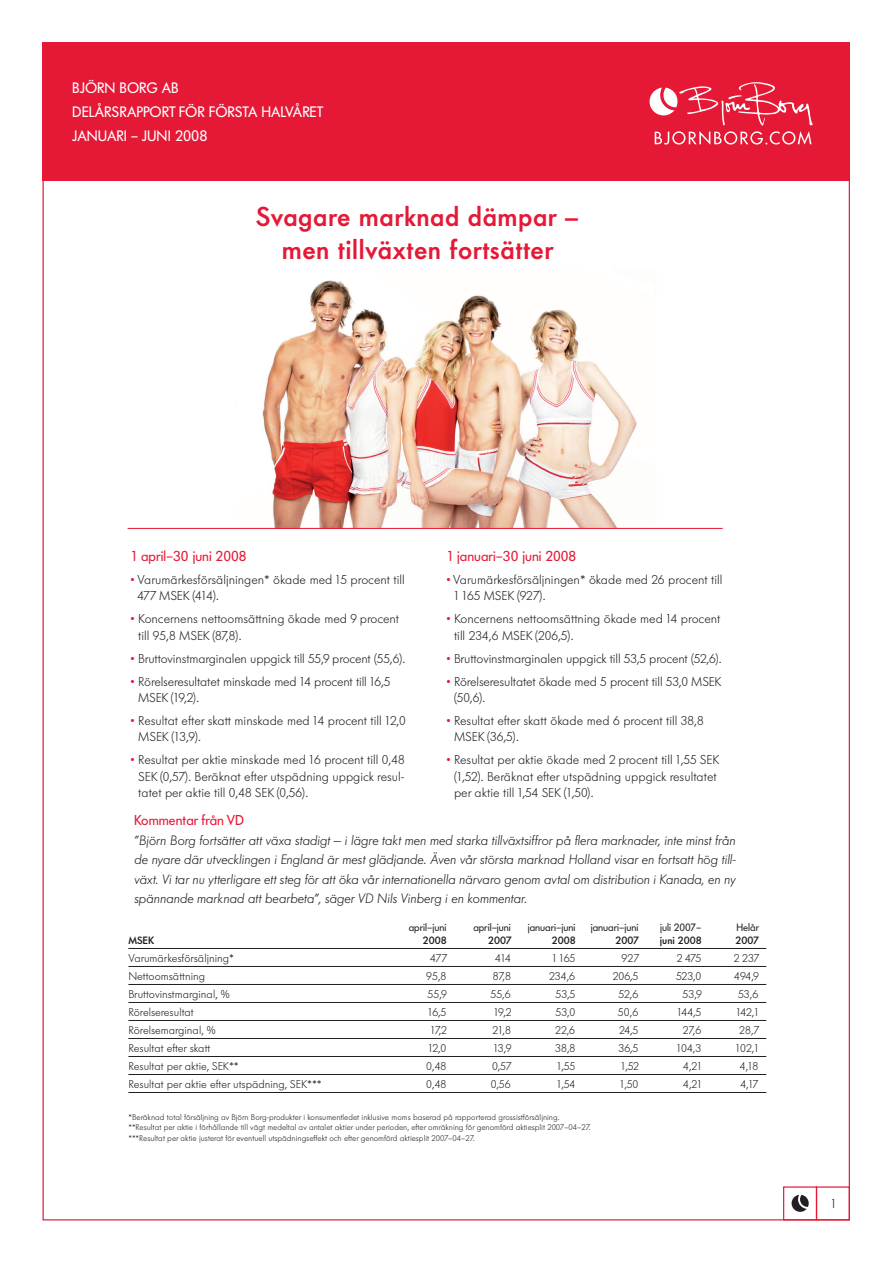
<style>
.page{position:relative;width:893px;height:1263px;background:#fff}
.page>*{position:absolute;margin:0;border:0;box-sizing:border-box;transform-origin:0 0}
.t1{font:500 27px/33px "Futura Serie BQ";letter-spacing:.02em;color:#e51836;text-align:center}
.t2{font:15px/24px "Futura Serie BQ";color:#fff}
.t3{font:14.25px "Futura Serie BQ";color:#e51836}
.t4{font:italic 300 13.5px/19.5px "Futura Serie BQ";letter-spacing:.01em;color:#231f20;text-align:justify}
.t5{font:300 12.75px/16.5px "Futura Serie BQ";color:#231f20}
.t6{font:300 11.25px "Futura Serie BQ";color:#231f20}
.t7{font:10.5px "Futura Serie BQ";color:#231f20}
.t8{font:500 10.5px "Futura Serie BQ";color:#231f20}
.t9{font:300 8.25px/10.5px "Futura Serie BQ";color:#231f20}
.s1{color:#e51836}
</style>
<div class="page">
<div style="left:783px;top:1186px;width:34px;height:34px;border:1px solid #e51836"></div>
<svg style="left:792px;top:1195px;width:17px;height:17px"></svg>
<hr style="left:128px;top:948px;width:638px;height:1px;background:#231f20">
<hr style="left:128px;top:966px;width:638px;height:1px;background:#231f20">
<hr style="left:128px;top:984px;width:638px;height:1px;background:#231f20">
<hr style="left:128px;top:1002px;width:638px;height:1px;background:#231f20">
<hr style="left:128px;top:1020px;width:638px;height:1px;background:#231f20">
<hr style="left:128px;top:1038px;width:638px;height:1px;background:#231f20">
<hr style="left:128px;top:1056px;width:638px;height:1px;background:#231f20">
<hr style="left:128px;top:1074px;width:638px;height:1px;background:#231f20">
<hr style="left:128px;top:1092px;width:638px;height:1px;background:#231f20">
<div style="left:43px;top:43px;width:807px;height:138px;background:#e51836"></div>
<svg style="left:649px;top:82px;width:164px;height:43px"></svg>
<svg style="left:655px;top:131px;width:156px;height:14px"></svg>
<img style="left:235px;top:280px;width:422px;height:248px">
<hr style="left:128px;top:528px;width:595px;height:1px;background:#e51836">
<p class="t2" style="left:72px;top:76px;width:253px">BJÖRN BORG AB<br>DELÅRSRAPPORT FÖR FÖRSTA HALVÅRET<br>JANUARI – JUNI 2008</p>
<h1 class="t1" style="left:256px;top:201px;width:325px">Svagare marknad dämpar – men tillväxten fortsätter</h1>
<p class="t3" style="left:131px;top:548px;width:117px">1 april–30 juni 2008</p>
<p class="t5" style="left:137px;top:571px;width:269px;text-indent:-7px"><span class="s1">•</span> Varumärkesförsäljningen* ökade med 1 5 procent till<br>477 MSEK (414).</p>
<p class="t5" style="left:138px;top:611px;width:262px;text-indent:-8px"><span class="s1">•</span> Koncernens nettoomsättning ökade med 9 procent till 95,8 MSEK (87,8).</p>
<p class="t5" style="left:131px;top:650px;width:276px"><span class="s1">•</span> Bruttovinstmarginalen uppgick till 55,9 procent (55,6).</p>
<p class="t5" style="left:138px;top:673px;width:254px;text-indent:-8px"><span class="s1">•</span> Rörelseresultatet minskade med 1 4 procent till 1 6,5<br>MSEK (1 9,2).</p>
<p class="t5" style="left:138px;top:712px;width:269px;text-indent:-8px"><span class="s1">•</span> Resultat efter skatt minskade med 1 4 procent till 1 2,0<br>MSEK (1 3,9).</p>
<p class="t5" style="left:138px;top:752px;width:268px;text-align:justify;text-indent:-8px"><span class="s1">•</span> Resultat per aktie minskade med 1 6 procent till 0,48<br>SEK (0,57). Beräknat efter utspädning uppgick resul&shy;tatet per aktie till 0,48 SEK (0,56).</p>
<p class="t3" style="left:446px;top:548px;width:131px">1 januari–30 juni 2008</p>
<p class="t5" style="left:453px;top:571px;width:271px;text-indent:-7px"><span class="s1">•</span> Varumärkesförsäljningen* ökade med 26 procent till<br>11 65 MSEK (927).</p>
<p class="t5" style="left:454px;top:611px;width:268px;text-indent:-8px"><span class="s1">•</span> Koncernens nettoomsättning ökade med 1 4 procent till 234,6 MSEK (206,5).</p>
<p class="t5" style="left:446px;top:650px;width:277px"><span class="s1">•</span> Bruttovinstmarginalen uppgick till 53,5 procent (52,6).</p>
<p class="t5" style="left:454px;top:673px;width:269px;text-indent:-8px"><span class="s1">•</span> Rörelseresultatet ökade med 5 procent till 53,0 MSEK (50,6).</p>
<p class="t5" style="left:454px;top:712px;width:251px;text-indent:-8px"><span class="s1">•</span> Resultat efter skatt ökade med 6 procent till 38,8<br>MSEK (36,5).</p>
<p class="t5" style="left:454px;top:752px;width:267px;text-indent:-8px"><span class="s1">•</span> Resultat per aktie ökade med 2 procent till 1 ,55 SEK (1 ,52). Beräknat efter utspädning uppgick resultatet per aktie till 1 ,54 SEK (1 ,50).</p>
<p class="t3" style="left:134px;top:812px;width:112px">Kommentar från VD</p>
<p class="t4" style="left:134px;top:830px;width:603px">”Björn Borg fortsätter att växa stadigt – i lägre takt men med starka tillväxtsiffror på flera marknader, inte minst från de nyare där utvecklingen i England är mest glädjande. Även vår största marknad Holland visar en fortsatt hög till&shy;växt. Vi tar nu ytterligare ett steg för att öka vår internationella närvaro genom avtal om distribution i Kanada, en ny spännande marknad att bearbeta”, säger VD Nils Vinberg i en kommentar.</p>
<p class="t7" style="left:409px;top:921px;width:39px">april–juni</p>
<p class="t7" style="left:473px;top:921px;width:39px">april–juni</p>
<p class="t7" style="left:528px;top:921px;width:49px">januari–juni</p>
<p class="t7" style="left:591px;top:921px;width:49px">januari–juni</p>
<p class="t7" style="left:660px;top:921px;width:43px">juli 2007–</p>
<p class="t7" style="left:736px;top:921px;width:24px">Helår</p>
<p class="t8" style="left:128px;top:934px;width:27px">MSEK</p>
<p class="t8" style="left:423px;top:934px;width:25px">2008</p>
<p class="t8" style="left:488px;top:934px;width:25px">2007</p>
<p class="t8" style="left:552px;top:934px;width:25px">2008</p>
<p class="t8" style="left:616px;top:934px;width:25px">2007</p>
<p class="t8" style="left:660px;top:934px;width:43px">juni 2008</p>
<p class="t8" style="left:736px;top:934px;width:25px">2007</p>
<p class="t6" style="left:128px;top:952px;width:107px">Varumärkesförsäljning*</p>
<p class="t6" style="left:430px;top:952px;width:18px">477</p>
<p class="t6" style="left:495px;top:952px;width:17px">414</p>
<p class="t6" style="left:551px;top:952px;width:25px">11 65</p>
<p class="t6" style="left:622px;top:952px;width:19px">927</p>
<p class="t6" style="left:677px;top:952px;width:26px">2 475</p>
<p class="t6" style="left:734px;top:952px;width:27px">2 237</p>
<p class="t6" style="left:128px;top:970px;width:78px">Nettoomsättning</p>
<p class="t6" style="left:426px;top:970px;width:22px">95,8</p>
<p class="t6" style="left:493px;top:970px;width:19px">87,8</p>
<p class="t6" style="left:549px;top:970px;width:28px">234,6</p>
<p class="t6" style="left:613px;top:970px;width:27px">206,5</p>
<p class="t6" style="left:676px;top:970px;width:27px">523,0</p>
<p class="t6" style="left:734px;top:970px;width:27px">494,9</p>
<p class="t6" style="left:128px;top:988px;width:103px">Bruttovinstmarginal, %</p>
<p class="t6" style="left:428px;top:988px;width:21px">55,9</p>
<p class="t6" style="left:490px;top:988px;width:22px">55,6</p>
<p class="t6" style="left:555px;top:988px;width:21px">53,5</p>
<p class="t6" style="left:619px;top:988px;width:21px">52,6</p>
<p class="t6" style="left:683px;top:988px;width:21px">53,9</p>
<p class="t6" style="left:738px;top:988px;width:22px">53,6</p>
<p class="t6" style="left:128px;top:1006px;width:67px">Rörelseresultat</p>
<p class="t6" style="left:427px;top:1006px;width:21px">1 6,5</p>
<p class="t6" style="left:493px;top:1006px;width:20px">1 9,2</p>
<p class="t6" style="left:555px;top:1006px;width:21px">53,0</p>
<p class="t6" style="left:618px;top:1006px;width:22px">50,6</p>
<p class="t6" style="left:676px;top:1006px;width:27px">1 44,5</p>
<p class="t6" style="left:735px;top:1006px;width:21px">1 42,1</p>
<p class="t6" style="left:128px;top:1024px;width:89px">Rörelsemarginal, %</p>
<p class="t6" style="left:430px;top:1024px;width:19px">1 7,2</p>
<p class="t6" style="left:492px;top:1024px;width:20px">21 ,8</p>
<p class="t6" style="left:555px;top:1024px;width:21px">22,6</p>
<p class="t6" style="left:619px;top:1024px;width:21px">24,5</p>
<p class="t6" style="left:683px;top:1024px;width:20px">27,6</p>
<p class="t6" style="left:739px;top:1024px;width:21px">28,7</p>
<p class="t6" style="left:128px;top:1042px;width:83px">Resultat efter skatt</p>
<p class="t6" style="left:427px;top:1042px;width:20px">1 2,0</p>
<p class="t6" style="left:493px;top:1042px;width:20px">1 3,9</p>
<p class="t6" style="left:555px;top:1042px;width:22px">38,8</p>
<p class="t6" style="left:618px;top:1042px;width:21px">36,5</p>
<p class="t6" style="left:676px;top:1042px;width:27px">1 04,3</p>
<p class="t6" style="left:735px;top:1042px;width:22px">1 02,1</p>
<p class="t6" style="left:128px;top:1060px;width:112px">Resultat per aktie, SEK**</p>
<p class="t6" style="left:426px;top:1060px;width:22px">0,48</p>
<p class="t6" style="left:492px;top:1060px;width:21px">0,57</p>
<p class="t6" style="left:556px;top:1060px;width:21px">1 ,55</p>
<p class="t6" style="left:620px;top:1060px;width:20px">1 ,52</p>
<p class="t6" style="left:683px;top:1060px;width:16px">4,21</p>
<p class="t6" style="left:740px;top:1060px;width:20px">4,1 8</p>
<p class="t6" style="left:128px;top:1078px;width:195px">Resultat per aktie efter utspädning, SEK***</p>
<p class="t6" style="left:426px;top:1078px;width:22px">0,48</p>
<p class="t6" style="left:491px;top:1078px;width:21px">0,56</p>
<p class="t6" style="left:556px;top:1078px;width:21px">1 ,54</p>
<p class="t6" style="left:619px;top:1078px;width:21px">1 ,50</p>
<p class="t6" style="left:683px;top:1078px;width:16px">4,21</p>
<p class="t6" style="left:740px;top:1078px;width:20px">4,1 7</p>
<p class="t9" style="left:128px;top:1112px;width:463px">*Beräknad total försäljning av Björn Borg-produkter i konsumentledet inklusive moms baserad på rapporterad grossistförsäljning. **Resultat per aktie i förhållande till vägt medeltal av antalet aktier under perioden, efter omräkning för genomförd aktiesplit 2007–04–27. ***Resultat per aktie justerat för eventuell utspädningseffekt och efter genomförd aktiesplit 2007–04–27.</p>
</div>
